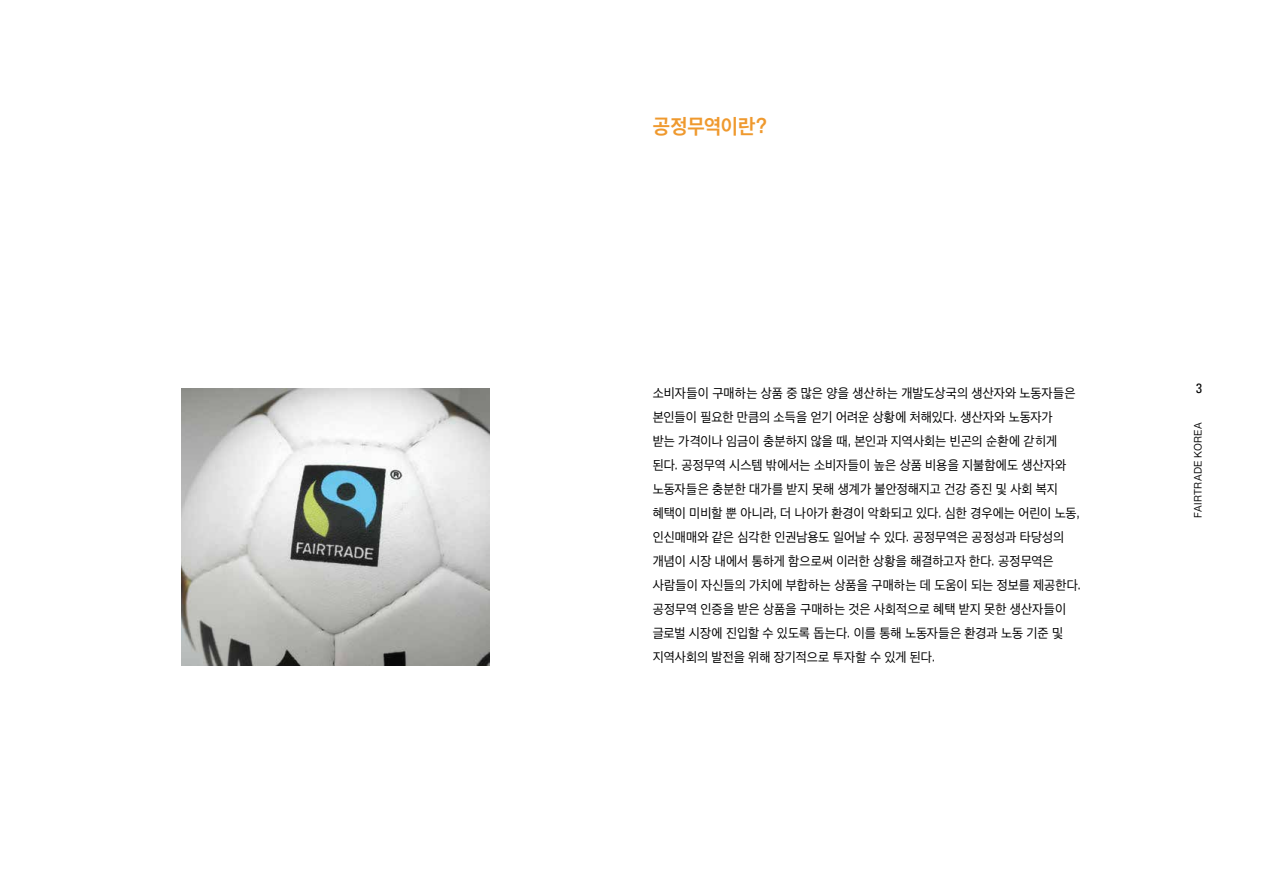
<style>
.page{position:relative;width:1263px;height:893px;background:#fff}
.page>*{position:absolute;margin:0;border:0;box-sizing:border-box;transform-origin:0 0}
.t1{font:700 21px "Apple SD Gothic Neo";letter-spacing:-.015em;color:#ef992e;scale:.95 1}
.t2{font:13.5px/24px "Apple SD Gothic Neo";color:#000;scale:.95 1}
.t3{font:condensed 13.5px "Univers";color:#000}
.t4{font:10.5px "Apple SD Gothic Neo";letter-spacing:.03em;color:#000;scale:.95 1}
</style>
<div class="page">
<img style="left:181px;top:388px;width:308px;height:277px">
<h1 class="t1" style="left:653px;top:110px;width:122px">공정무역이란?</h1>
<p class="t2" style="left:653px;top:380px;width:452px">소비자들이 구매하는 상품 중 많은 양을 생산하는 개발도상국의 생산자와 노동자들은 본인들이 필요한 만큼의 소득을 얻기 어려운 상황에 처해있다. 생산자와 노동자가<br>받는 가격이나 임금이 충분하지 않을 때, 본인과 지역사회는 빈곤의 순환에 갇히게 된다. 공정무역 시스템 밖에서는 소비자들이 높은 상품 비용을 지불함에도 생산자와 노동자들은 충분한 대가를 받지 못해 생계가 불안정해지고 건강 증진 및 사회 복지 혜택이 미비할 뿐 아니라, 더 나아가 환경이 악화되고 있다. 심한 경우에는 어린이 노동, 인신매매와 같은 심각한 인권남용도 일어날 수 있다. 공정무역은 공정성과 타당성의 개념이 시장 내에서 통하게 함으로써 이러한 상황을 해결하고자 한다. 공정무역은 사람들이 자신들의 가치에 부합하는 상품을 구매하는 데 도움이 되는 정보를 제공한다. 공정무역 인증을 받은 상품을 구매하는 것은 사회적으로 혜택 받지 못한 생산자들이 글로벌 시장에 진입할 수 있도록 돕는다. 이를 통해 노동자들은 환경과 노동 기준 및 지역사회의 발전을 위해 장기적으로 투자할 수 있게 된다.</p>
<p class="t3" style="left:1196px;top:380px;width:7px">3</p>
<p class="t4" style="left:1190px;top:517px;width:102px;rotate:-90deg">Fairtrade Korea</p>
</div>
